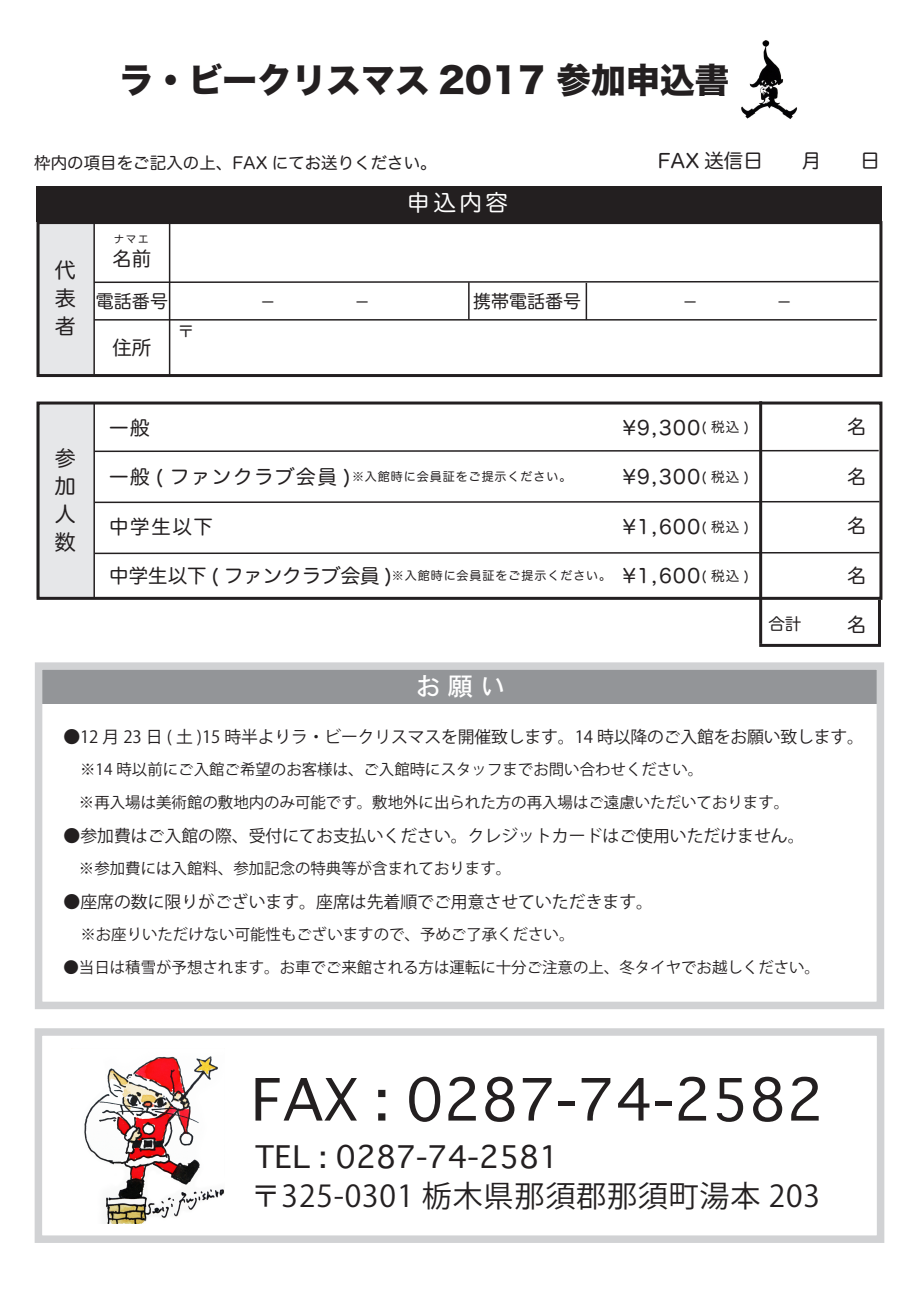
<style>
.page{position:relative;width:919px;height:1289px;background:#fff}
.page>*{position:absolute;margin:0;border:0;box-sizing:border-box;transform-origin:0 0}
.t1{font:56.1px "Osaka";color:#231f20}
.t2{font:34.5px "Hira Kaku Std N W8";color:#231f20}
.t3{font:30px "Koz Go Pr 6 N";letter-spacing:.03em;color:#231f20}
.t4{font:30px "Osaka";color:#231f20}
.t5{font:25.2px "Osaka";color:#fff}
.t6{font:22.5px "Hira Maru Pro N W4";color:#fff}
.t7{font:21px/28px "Hira Maru Pro N W4";color:#231f20;text-align:justify}
.t8{font:19.5px "Hira Maru Pro N W4";letter-spacing:.08em;color:#231f20}
.t9{font:18px "Hira Maru Pro N W4";color:#231f20}
.t10{font:16.8px "Koz Go Pr 6 N";color:#231f20}
.t11{font:16.5px "Hira Maru Pro N W4";color:#231f20}
.t12{font:15.45px/32.2px "Koz Go Pr 6 N";color:#231f20}
.t13{font:15px "Hira Maru Pro N W4";color:#231f20}
.t14{font:12px "Hira Maru Pro N W4";letter-spacing:.08em;color:#231f20}
.t15{font:10.5px "Hira Maru Pro N W4";color:#231f20}
.s1{font-size:19.5px}
.s2{font-size:13.5px}
</style>
<div class="page">
<div style="left:36px;top:222px;width:58px;height:152px;background:#e6e7e9"></div>
<div style="left:37px;top:186px;width:845px;height:35px;background:#231f20"></div>
<div style="left:37px;top:221px;width:845px;height:156px;border:3px solid #231f20"></div>
<hr style="left:93px;top:222px;width:2px;height:153px;background:#231f20">
<hr style="left:169px;top:224px;width:1px;height:150px;background:#231f20">
<svg style="left:93px;top:280px;width:787px;height:4px"></svg>
<hr style="left:94px;top:319px;width:782px;height:1px;background:#231f20">
<hr style="left:468px;top:282px;width:1px;height:37px;background:#231f20">
<hr style="left:585px;top:283px;width:2px;height:37px;background:#231f20">
<img style="left:84px;top:1056px;width:141px;height:167px">
<div style="left:35px;top:1028px;width:849px;height:214px;border:8px solid #d1d2d4"></div>
<img style="left:741px;top:40px;width:57px;height:79px">
<div style="left:36px;top:402px;width:58px;height:195px;background:#e6e7e9"></div>
<div style="left:37px;top:401px;width:845px;height:199px;border:3px solid #231f20"></div>
<hr style="left:93px;top:403px;width:2px;height:195px;background:#231f20">
<svg style="left:93px;top:449px;width:787px;height:4px"></svg>
<svg style="left:93px;top:500px;width:787px;height:4px"></svg>
<svg style="left:93px;top:551px;width:787px;height:4px"></svg>
<hr style="left:759px;top:401px;width:3px;height:243px;background:#231f20">
<hr style="left:877px;top:600px;width:3px;height:45px;background:#231f20">
<hr style="left:759px;top:644px;width:121px;height:3px;background:#231f20">
<div style="left:42px;top:669px;width:834px;height:34px;background:#939598"></div>
<div style="left:35px;top:662px;width:849px;height:347px;border:8px solid #d1d2d4"></div>
<h2 class="t2" style="left:119px;top:61px;width:611px">ラ・ビークリスマス 2017 参加申込書</h2>
<p class="t11" style="left:34px;top:149px;width:404px">枠内の項目をご記入の上、FAX にてお送りください。</p>
<h3 class="t7" style="left:55px;top:255px;width:22px">代表者</h3>
<p class="t15" style="left:114px;top:230px;width:36px">ナマエ</p>
<p class="t8" style="left:112px;top:242px;width:40px">名前</p>
<h3 class="t6" style="left:407px;top:183px;width:102px">申込内容</h3>
<p class="t9" style="left:96px;top:286px;width:73px">電話番号</p>
<p class="t9" style="left:473px;top:286px;width:109px">携帯電話番号</p>
<p class="t8" style="left:112px;top:331px;width:40px">住所</p>
<p class="t13" style="left:178px;top:319px;width:16px">〒</p>
<p class="t8" style="left:658px;top:143px;width:223px">FAX 送信日　　月　　日</p>
<h3 class="t7" style="left:55px;top:443px;width:22px">参加人数</h3>
<p class="t8" style="left:109px;top:410px;width:42px">一般</p>
<p class="t14" style="left:109px;top:466px;width:463px"><span class="s1">一般 ( ファンクラブ会員 )</span>※入館時に会員証をご提示ください。</p>
<p class="t8" style="left:109px;top:509px;width:105px">中学生以下</p>
<p class="t14" style="left:109px;top:565px;width:503px"><span class="s1">中学生以下 ( ファンクラブ会員 )</span>※入館時に会員証をご提示ください。</p>
<p class="t8" style="left:622px;top:410px;width:128px">¥9,300<span class="s2">( 税込 )</span></p>
<p class="t8" style="left:622px;top:460px;width:128px">¥9,300<span class="s2">( 税込 )</span></p>
<p class="t8" style="left:622px;top:509px;width:128px">¥1,600<span class="s2">( 税込 )</span></p>
<p class="t8" style="left:622px;top:559px;width:128px">¥1,600<span class="s2">( 税込 )</span></p>
<h3 class="t5" style="left:415px;top:669px;width:91px">お 願 い</h3>
<p class="t11" style="left:768px;top:609px;width:35px">合計</p>
<p class="t8" style="left:847px;top:410px;width:21px">名</p>
<p class="t8" style="left:847px;top:459px;width:21px">名</p>
<p class="t8" style="left:847px;top:509px;width:21px">名</p>
<p class="t8" style="left:847px;top:558px;width:21px">名</p>
<p class="t8" style="left:847px;top:608px;width:21px">名</p>
<p class="t10" style="left:63px;top:727px;width:802px">●12 月 23 日 ( 土 )15 時半よりラ・ビークリスマスを開催致します。14 時以降のご入館をお願い致します。</p>
<p class="t12" style="left:63px;top:753px;width:727px;text-indent:17px">※14 時以前にご入館ご希望のお客様は、ご入館時にスタッフまでお問い合わせください。<br>　※再入場は美術館の敷地内のみ可能です。敷地外に出られた方の再入場はご遠慮いただいております。</p>
<p class="t10" style="left:63px;top:826px;width:742px">●参加費はご入館の際、受付にてお支払いください。クレジットカードはご使用いただけません。</p>
<p class="t12" style="left:63px;top:852px;width:449px">　※参加費には入館料、参加記念の特典等が含まれております。</p>
<p class="t10" style="left:63px;top:892px;width:591px">●座席の数に限りがございます。座席は先着順でご用意させていただきます。</p>
<p class="t12" style="left:80px;top:918px;width:495px">※お座りいただけない可能性もございますので、予めご了承ください。</p>
<p class="t12" style="left:63px;top:951px;width:758px">●当日は積雪が予想されます。お車でご来館される方は運転に十分ご注意の上、冬タイヤでお越しください。</p>
<h1 class="t1" style="left:251px;top:1064px;width:574px">FAX : 0287-74-2582</h1>
<h3 class="t4" style="left:255px;top:1138px;width:306px">TEL : 0287-74-2581</h3>
<h3 class="t3" style="left:251px;top:1178px;width:571px">〒325-0301 栃木県那須郡那須町湯本 203</h3>
</div>
